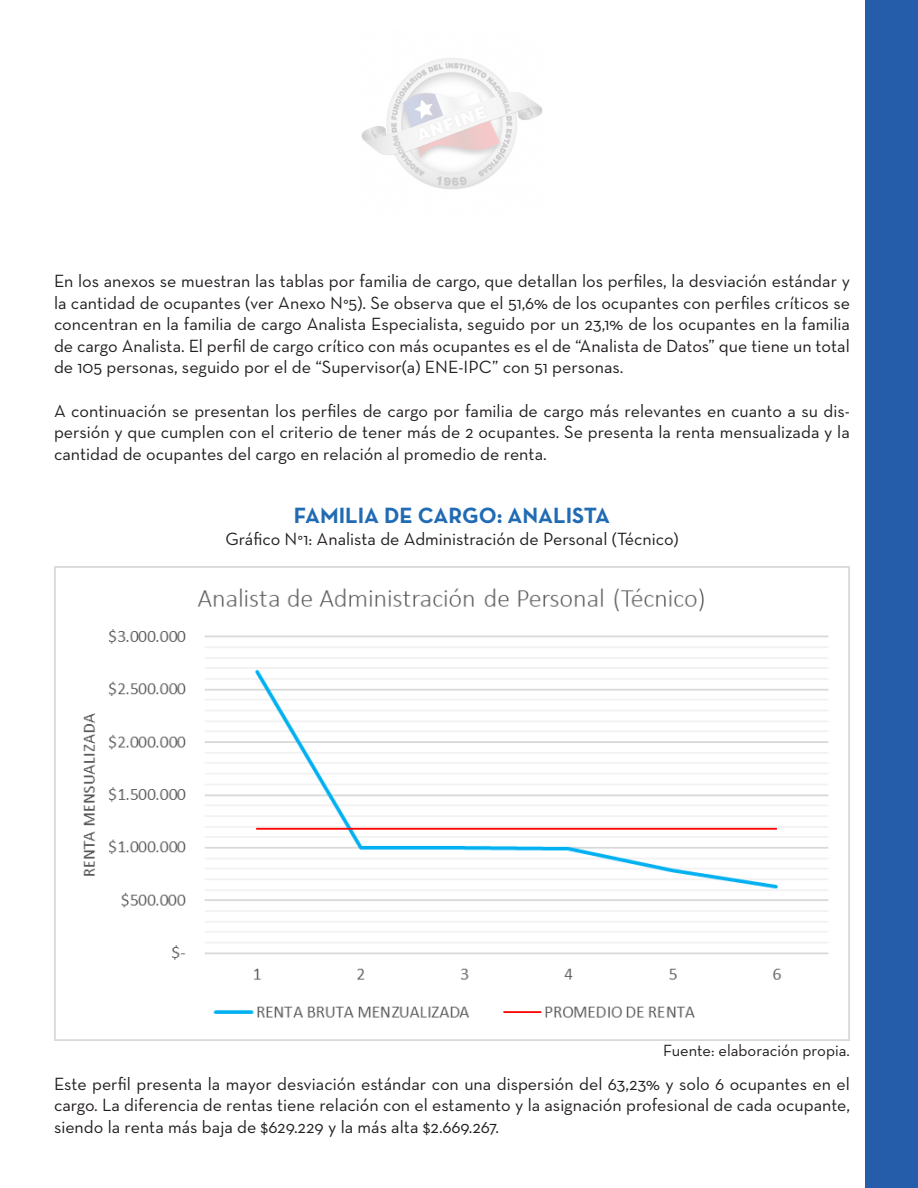
<style>
.page{position:relative;width:918px;height:1188px;background:#fff}
.page>*{position:absolute;margin:0;border:0;box-sizing:border-box;transform-origin:0 0}
.t1{font:700 22.5px "Neutra Text";color:#216bb4}
.t2{font:18px/21.6px "Neutra Text";color:#231f20;text-align:justify}
.t3{font:16.5px "Neutra Text";color:#231f20}
</style>
<div class="page">
<div style="left:865px;top:0;width:53px;height:1188px;background:#255dab"></div>
<img style="left:361px;top:58px;width:182px;height:131px">
<img style="left:54px;top:566px;width:796px;height:475px">
<p class="t2" style="left:54px;top:270px;width:798px">En los anexos se muestran las tablas por familia de cargo, que detallan los perfiles, la desviación estándar y la cantidad de ocupantes (ver Anexo N°5). Se observa que el 51,6% de los ocupantes con perfiles críticos se concentran en la familia de cargo Analista Especialista, seguido por un 23,1% de los ocupantes en la familia de cargo Analista. El perfil de cargo crítico con más ocupantes es el de “Analista de Datos” que tiene un total de 105 personas, seguido por el de “Supervisor(a) ENE-IPC” con 51 personas.</p>
<p class="t2" style="left:54px;top:399px;width:797px">A continuación se presentan los perfiles de cargo por familia de cargo más relevantes en cuanto a su dis&shy;persión y que cumplen con el criterio de tener más de 2 ocupantes. Se presenta la renta mensualizada y la cantidad de ocupantes del cargo en relación al promedio de renta.</p>
<p class="t1" style="left:294px;top:501px;width:318px">FAMILIA DE CARGO: ANALISTA</p>
<p class="t2" style="left:225px;top:527px;width:455px">Gráfico N°1: Analista de Administración de Personal (Técnico)</p>
<p class="t3" style="left:663px;top:1041px;width:188px">Fuente: elaboración propia.</p>
<p class="t2" style="left:54px;top:1073px;width:798px">Este perfil presenta la mayor desviación estándar con una dispersión del 63,23% y solo 6 ocupantes en el cargo. La diferencia de rentas tiene relación con el estamento y la asignación profesional de cada ocupante, siendo la renta más baja de $629.229 y la más alta $2.669.267.</p>
</div>
